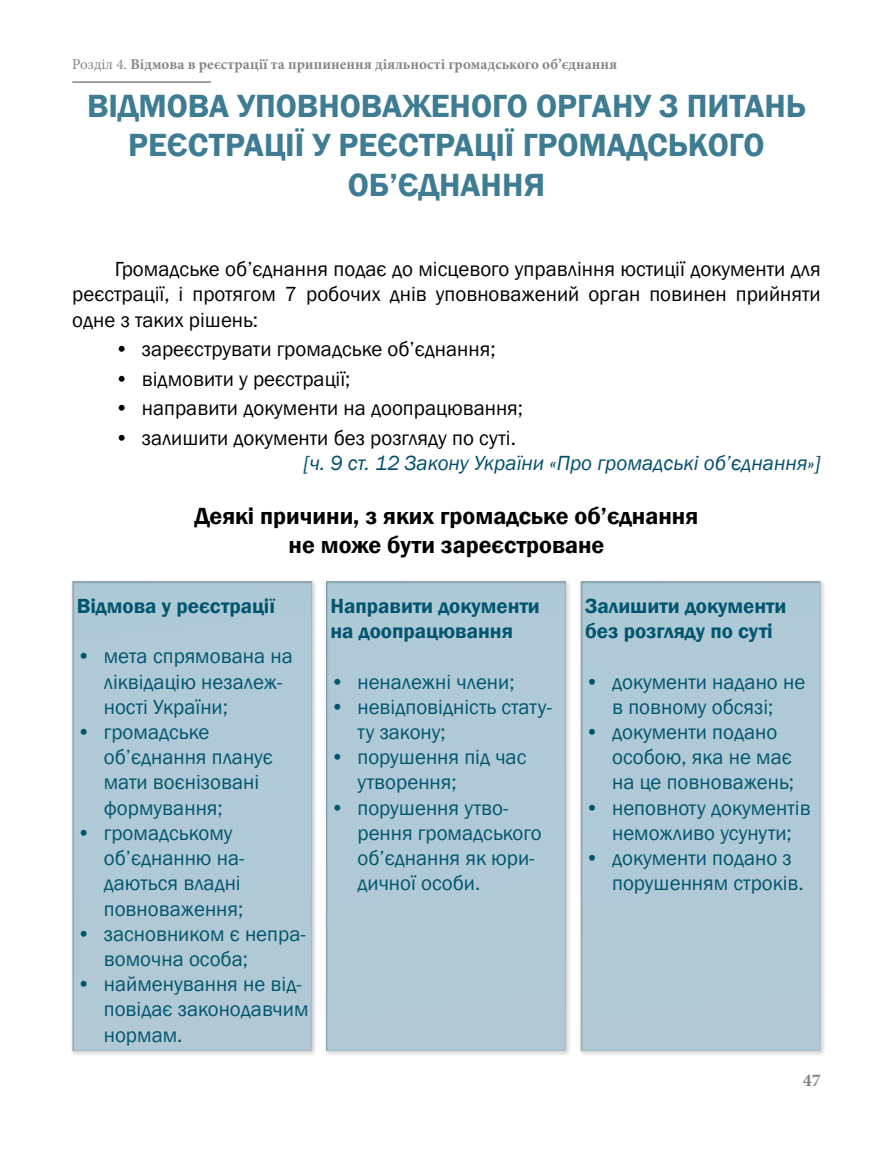
<style>
.page{position:relative;width:893px;height:1149px;background:#fff}
.page>*{position:absolute;margin:0;border:0;box-sizing:border-box;transform-origin:0 0}
.t1{font:600 33px "Franklin Gothic";color:#3e7c94}
.t2{font:600 24px/28.8px "Franklin Gothic";color:#000;text-align:center}
.t3{font:21px/25.2px "Franklin Gothic";color:#00556e}
.t4{font:21px/25.2px "Franklin Gothic";color:#000;text-align:justify}
.t5{font:600 21px/25.2px "Franklin Gothic";color:#00556e}
.t6{font:italic 21px "Franklin Gothic";color:#004e6e}
.t7{font:700 18px "Minion Pro";color:#808285}
.t8{font:700 15px "Minion Pro";color:#848688}
.s1{font-weight:400}
</style>
<div class="page">
<hr style="left:72px;top:81px;width:139px;height:2px;background:#848688">
<div style="left:313px;top:579px;width:266px;height:473px;background:#b0c9d6"></div>
<div style="left:60px;top:579px;width:266px;height:473px;background:#000;opacity:.2"></div>
<div style="left:569px;top:579px;width:265px;height:473px;background:#000;opacity:.2"></div>
<p class="t8" style="left:72px;top:54px;width:546px"><span class="s1">Розділ 4.</span> Відмова в реєстрації та припинення діяльності громадського об’єднання</p>
<h1 class="t1" style="left:87px;top:85px;width:720px">Відмова уповноваженого органу з питань</h1>
<h1 class="t1" style="left:128px;top:125px;width:638px">реєстрації у реєстрації громадського</h1>
<h1 class="t1" style="left:348px;top:164px;width:154px">об’єднання</h1>
<p class="t4" style="left:72px;top:257px;width:750px;text-indent:43px">Громадське об’єднання подає до місцевого управління юстиції документи для реєстрації, і протягом 7 робочих днів уповноважений орган повинен прийняти одне з таких рішень:</p>
<p class="t4" style="left:115px;top:337px;width:382px">• зареєструвати громадське об’єднання;</p>
<p class="t4" style="left:115px;top:366px;width:237px">• відмовити у реєстрації;</p>
<p class="t4" style="left:115px;top:396px;width:410px">• направити документи на доопрацювання;</p>
<p class="t4" style="left:115px;top:425px;width:403px">• залишити документи без розгляду по суті.</p>
<p class="t6" style="left:304px;top:449px;width:519px">[ч. 9 ст. 12 Закону України «Про громадські об’єднання»]</p>
<p class="t2" style="left:195px;top:502px;width:505px">Деякі причини, з яких громадське об’єднання не може бути зареєстроване</p>
<p class="t5" style="left:77px;top:593px;width:200px">Відмова у реєстрації</p>
<p class="t3" style="left:104px;top:644px;width:190px;text-indent:-27px">• мета спрямована на ліквідацію незалеж&shy;ності України;</p>
<p class="t3" style="left:104px;top:719px;width:170px;text-indent:-27px">• громадське об’єднання планує мати воєнізовані формування;</p>
<p class="t3" style="left:104px;top:820px;width:142px;text-indent:-27px">• громадському об’єднанню на&shy;даються владні повноваження;</p>
<p class="t3" style="left:104px;top:921px;width:203px;text-indent:-27px">• засновником є непра&shy;вомочна особа;</p>
<p class="t3" style="left:104px;top:971px;width:206px;text-indent:-27px">• найменування не від&shy;повідає законодавчим нормам.</p>
<p class="t5" style="left:330px;top:593px;width:211px">Направити документи на доопрацювання</p>
<p class="t3" style="left:330px;top:669px;width:186px">• неналежні члени;</p>
<p class="t3" style="left:357px;top:694px;width:196px;text-indent:-27px">• невідповідність стату&shy;ту закону;</p>
<p class="t3" style="left:357px;top:744px;width:171px;text-indent:-27px">• порушення під час утворення;</p>
<p class="t3" style="left:357px;top:795px;width:186px;text-indent:-27px">• порушення утво&shy;рення громадського об’єднання як юри&shy;дичної особи.</p>
<p class="t5" style="left:585px;top:593px;width:203px">Залишити документи без розгляду по суті</p>
<p class="t3" style="left:585px;top:669px;width:222px;text-align:center">• документи надано не в повному обсязі;</p>
<p class="t3" style="left:612px;top:719px;width:184px;text-indent:-27px">• документи подано особою, яка не має на це повноважень;</p>
<p class="t3" style="left:585px;top:795px;width:227px;text-align:center">• неповноту документів неможливо усунути;</p>
<p class="t3" style="left:612px;top:845px;width:193px;text-indent:-27px">• документи подано з порушенням строків.</p>
<p class="t7" style="left:803px;top:1067px;width:19px">47</p>
</div>
